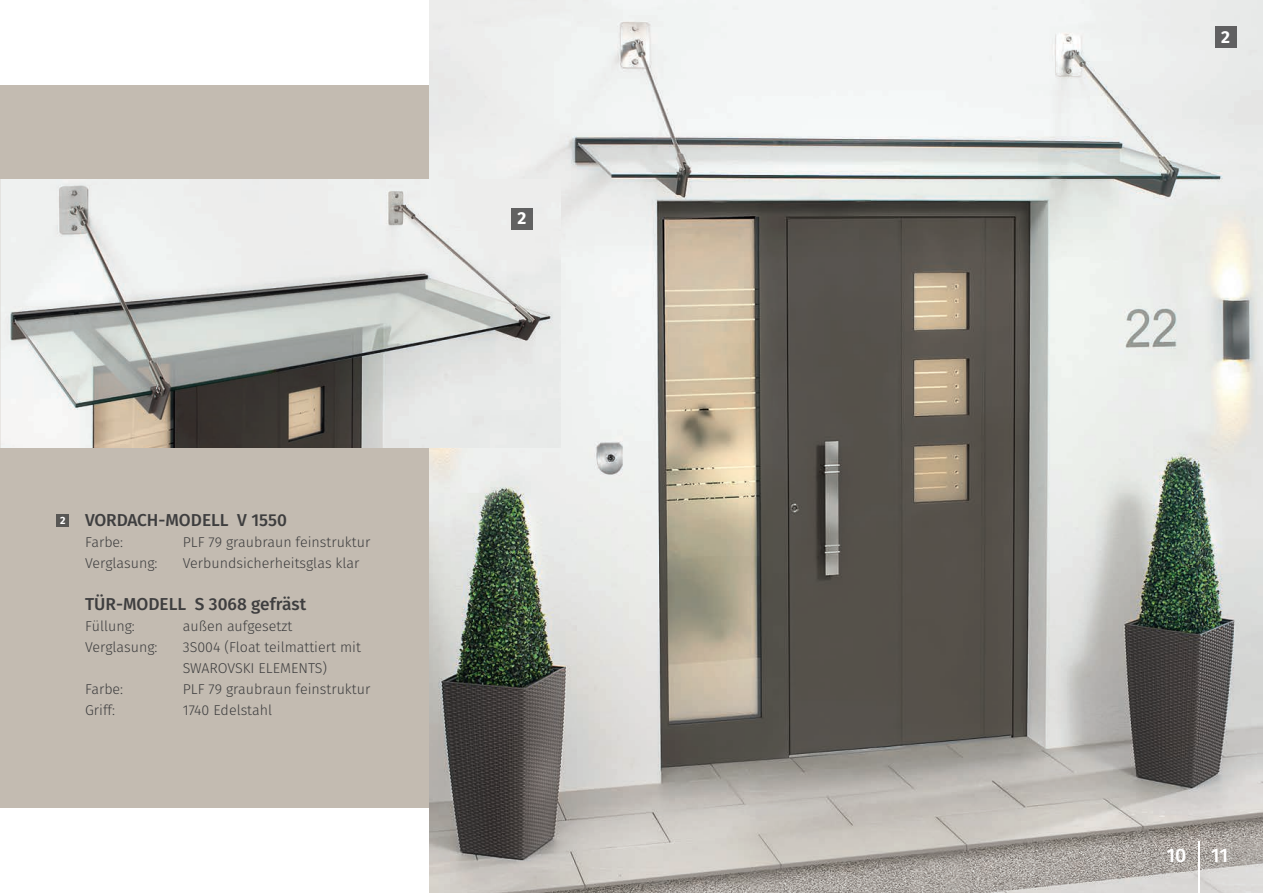
<style>
.page{position:relative;width:1263px;height:893px;background:#fff}
.page>*{position:absolute;margin:0;border:0;box-sizing:border-box;transform-origin:0 0}
.t1{font:500 19.5px "Fira Sans";color:#fff}
.t2{font:500 17.25px "Fira Sans";color:#3e3e3f}
.t3{font:700 17.25px "Fira Sans";color:#fff}
.t4{font:300 14.25px/21px "Fira Sans";color:#3e3e3f}
.t5{font:700 10.5px "Fira Sans";color:#fff}
</style>
<div class="page">
<div style="left:0;top:85px;width:1263px;height:723px;background:#c3bbb1"></div>
<img style="left:429px;top:0;width:834px;height:893px">
<img style="left:0;top:179px;width:560px;height:269px">
<div style="left:511px;top:208px;width:22px;height:21px;background:#616161"></div>
<div style="left:1215px;top:27px;width:21px;height:21px;background:#606061"></div>
<div style="left:57px;top:514px;width:12px;height:12px;background:#585755"></div>
<hr style="left:1198px;top:841px;width:2px;height:52px;background:#fff">
<p class="t5" style="left:60px;top:511px;width:7px">2</p>
<p class="t2" style="left:85px;top:506px;width:203px">VORDACH-MODELL V 1550</p>
<p class="t4" style="left:85px;top:532px;width:40px">Farbe:</p>
<p class="t4" style="left:183px;top:532px;width:189px">PLF 79 graubraun feinstruktur</p>
<p class="t4" style="left:85px;top:553px;width:74px">Verglasung:</p>
<p class="t4" style="left:183px;top:553px;width:178px">Verbundsicherheitsglas klar</p>
<p class="t2" style="left:85px;top:590px;width:223px">TÜR-MODELL S 3068 gefräst</p>
<p class="t4" style="left:85px;top:616px;width:51px">Füllung:</p>
<p class="t4" style="left:183px;top:616px;width:111px">außen aufgesetzt</p>
<p class="t4" style="left:85px;top:637px;width:74px">Verglasung:</p>
<p class="t4" style="left:183px;top:637px;width:180px">3S004 (Float teilmattiert mit<br>SWAROVSKI ELEMENTS)</p>
<p class="t4" style="left:85px;top:679px;width:40px">Farbe:</p>
<p class="t4" style="left:183px;top:679px;width:189px">PLF 79 graubraun feinstruktur</p>
<p class="t4" style="left:85px;top:700px;width:32px">Griff:</p>
<p class="t4" style="left:183px;top:700px;width:91px">1740 Edelstahl</p>
<p class="t3" style="left:517px;top:204px;width:10px">2</p>
<p class="t3" style="left:1221px;top:22px;width:10px">2</p>
<h1 class="t1" style="left:1166px;top:840px;width:21px">10</h1>
<h1 class="t1" style="left:1211px;top:840px;width:19px">11</h1>
</div>
